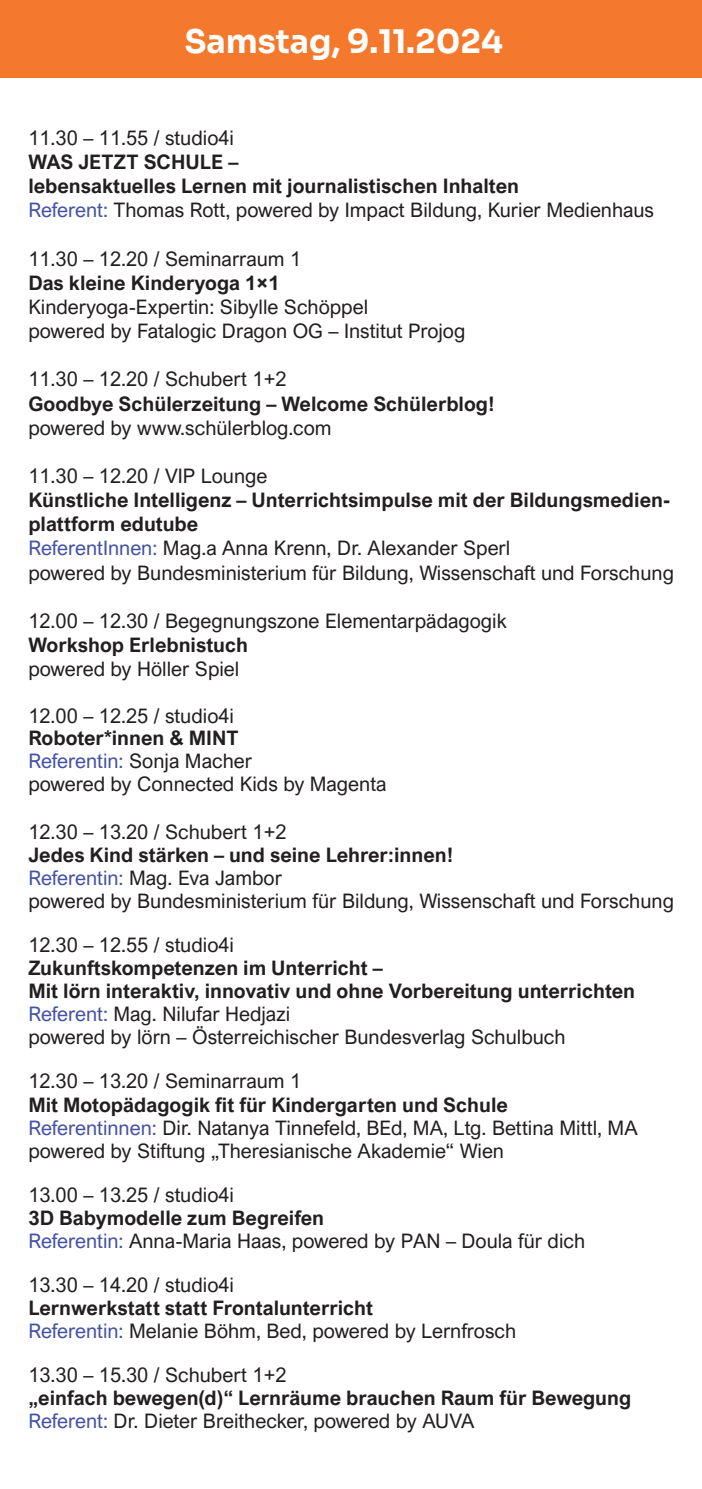
<style>
.page{position:relative;width:702px;height:1489px;background:#fff}
.page>*{position:absolute;margin:0;border:0;box-sizing:border-box;transform-origin:0 0}
.t1{font:700 32.5px "Sora";color:#fff}
.t2{font:20px/23px "Arial Nova";color:#231f20}
.t3{font:700 20px/23px "Arial Nova";color:#231f20}
.s1{font-weight:400;color:#4453a3}
.s2{font-weight:400}
.s3{font-weight:700}
.s4{color:#4453a3}
</style>
<div class="page">
<div style="left:0;top:0;width:702px;height:78px;background:#f4792c"></div>
<h1 class="t1" style="left:185px;top:14px;width:319px">Samstag, 9.11.2024</h1>
<p class="t2" style="left:28px;top:126px;width:207px">11.30 – 11.55 / studio4i</p>
<p class="t3" style="left:28px;top:150px;width:627px;line-height:24px">WAS JETZT SCHULE –<br>lebensaktuelles Lernen mit journalistischen Inhalten<br><span class="s1">Referent:</span> <span class="s2">Thomas Rott, powered by Impact Bildung, Kurier Medienhaus</span></p>
<p class="t2" style="left:28px;top:247px;width:274px">11.30 – 12.20 / Seminarraum 1</p>
<p class="t3" style="left:28px;top:271px;width:253px">Das kleine Kinderyoga 1×1</p>
<p class="t2" style="left:28px;top:295px;width:438px;line-height:24px">Kinderyoga-Expertin: Sibylle Schöppel<br>powered by Fatalogic Dragon OG – Institut Projog</p>
<p class="t2" style="left:28px;top:368px;width:260px">11.30 – 12.20 / Schubert 1+2</p>
<p class="t3" style="left:28px;top:392px;width:468px">Goodbye Schülerzeitung – Welcome Schülerblog!</p>
<p class="t2" style="left:28px;top:416px;width:305px">powered by www.schülerblog.com</p>
<p class="t2" style="left:28px;top:464px;width:240px">11.30 – 12.20 / VIP Lounge</p>
<p class="t2" style="left:28px;top:488px;width:647px;line-height:24px"><span class="s3">Künstliche Intelligenz – Unterrichtsimpulse mit der Bildungsmedien&shy;plattform edutube<br></span><span class="s4">ReferentInnen:</span> Mag.a Anna Krenn, Dr. Alexander Sperl<br>powered by Bundesministerium für Bildung, Wissenschaft und Forschung</p>
<p class="t2" style="left:28px;top:609px;width:480px">12.00 – 12.30 / Begegnungszone Elementarpädagogik</p>
<p class="t3" style="left:28px;top:633px;width:221px">Workshop Erlebnistuch</p>
<p class="t2" style="left:28px;top:657px;width:212px">powered by Höller Spiel</p>
<p class="t2" style="left:28px;top:704px;width:207px">12.00 – 12.25 / studio4i</p>
<p class="t2" style="left:28px;top:726px;width:360px"><span class="s3">Roboter*innen &amp; MINT<br></span><span class="s4">Referentin:</span> Sonja Macher<br>powered by Connected Kids by Magenta</p>
<p class="t2" style="left:28px;top:820px;width:260px">12.30 – 13.20 / Schubert 1+2</p>
<p class="t2" style="left:28px;top:843px;width:647px"><span class="s3">Jedes Kind stärken – und seine Lehrer:innen!<br></span><span class="s4">Referentin:</span> Mag. Eva Jambor<br>powered by Bundesministerium für Bildung, Wissenschaft und Forschung</p>
<p class="t2" style="left:28px;top:933px;width:207px">12.30 – 12.55 / studio4i</p>
<p class="t3" style="left:28px;top:956px;width:608px">Zukunftskompetenzen im Unterricht –<br>Mit lörn interaktiv, innovativ und ohne Vorbereitung unterrichten <span class="s1">Referent:</span> <span class="s2">Mag. Nilufar Hedjazi<br>powered by lörn – Österreichischer Bundesverlag Schulbuch</span></p>
<p class="t2" style="left:28px;top:1069px;width:274px">12.30 – 13.20 / Seminarraum 1</p>
<p class="t2" style="left:28px;top:1092px;width:610px"><span class="s3">Mit Motopädagogik fit für Kindergarten und Schule<br></span><span class="s4">Referentinnen:</span> Dir. Natanya Tinnefeld, BEd, MA, Ltg. Bettina Mittl, MA powered by Stiftung „Theresianische Akademie“ Wien</p>
<p class="t2" style="left:28px;top:1183px;width:207px">13.00 – 13.25 / studio4i</p>
<p class="t2" style="left:28px;top:1206px;width:558px"><span class="s3">3D Babymodelle zum Begreifen<br></span><span class="s4">Referentin:</span> Anna-Maria Haas, powered by PAN – Doula für dich</p>
<p class="t2" style="left:28px;top:1273px;width:207px">13.30 – 14.20 / studio4i</p>
<p class="t3" style="left:28px;top:1296px;width:489px">Lernwerkstatt statt Frontalunterricht<br><span class="s1">Referentin:</span> <span class="s2">Melanie Böhm, Bed, powered by Lernfrosch</span></p>
<p class="t2" style="left:28px;top:1363px;width:260px">13.30 – 15.30 / Schubert 1+2</p>
<p class="t3" style="left:28px;top:1386px;width:604px">„einfach bewegen(d)“ Lernräume brauchen Raum für Bewegung<br><span class="s1">Referent:</span> <span class="s2">Dr. Dieter Breithecker, powered by AUVA</span></p>
</div>
